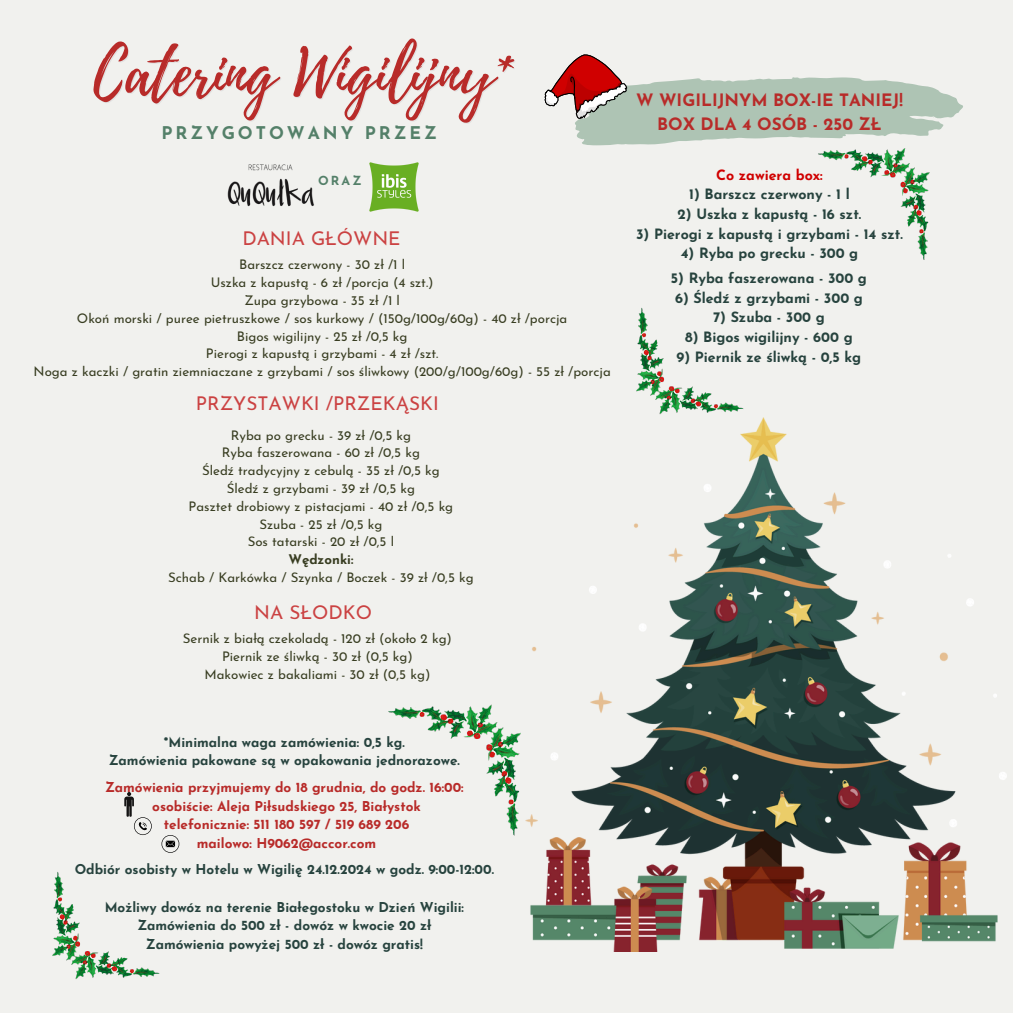
<style>
.page{position:relative;width:1013px;height:1013px;background:#fff}
.page>*{position:absolute;margin:0;border:0;box-sizing:border-box;transform-origin:0 0}
.t1{font:63.75px "Playlist Script";color:#b82b29}
.t2{font:19px "Josefin Sans";color:#cb4242}
.t3{font:700 17.5px "Josefin Sans";letter-spacing:.17em;color:#548069}
.t4{font:700 17.12px/23.5px "Josefin Sans";color:#b82b29;text-align:center}
.t5{font:700 14.25px "Josefin Sans";color:#27433e}
.t6{font:700 14.25px "Josefin Sans";color:#d00000}
.t7{font:700 13.62px/18.6px "Josefin Sans";color:#27433e;text-align:center}
.t8{font:700 13.62px/18.6px "Josefin Sans";color:#b82b29;text-align:center}
.t9{font:13.25px/17.8px "Josefin Sans";color:#383d21;text-align:center}
.t10{font:700 12.5px "Josefin Sans";color:#548069}
.s1{font-weight:700}
.s2{color:#b82b29}
</style>
<div class="page">
<div style="left:0;top:0;width:1012px;height:1012px;background:#f1f1ee"></div>
<img style="left:525px;top:417px;width:481px;height:534px">
<img style="left:369px;top:162px;width:50px;height:50px">
<img style="left:227px;top:164px;width:87px;height:43px">
<svg style="left:161px;top:835px;width:18px;height:17px"></svg>
<svg style="left:575px;top:77px;width:388px;height:69px;fill:#aec4b4"></svg>
<svg style="left:544px;top:54px;width:87px;height:67px"></svg>
<img style="left:811px;top:145px;width:122px;height:115px">
<img style="left:636px;top:307px;width:108px;height:107px">
<svg style="left:124px;top:792px;width:28px;height:43px"></svg>
<img style="left:388px;top:704px;width:133px;height:132px">
<img style="left:52px;top:872px;width:108px;height:107px">
<h5 class="t1" style="left:93px;top:28px;width:419px">Catering Wigilijny*</h5>
<p class="t3" style="left:161px;top:126px;width:277px">PRZYGOTOWANY PRZEZ</p>
<h5 class="t10" style="left:318px;top:176px;width:45px">ORAZ</h5>
<h6 class="t2" style="left:242px;top:231px;width:160px">DANIA GŁÓWNE</h6>
<h3 class="t9" style="left:34px;top:257px;width:578px">Barszcz czerwony - 30 zł /1 l<br>Uszka z kapustą - 6 zł /porcja (4 szt.)<br>Zupa grzybowa - 35 zł /1 l<br>Okoń morski / puree pietruszkowe / sos kurkowy / (150g/100g/60g) - 40 zł /porcja<br>Bigos wigilijny - 25 zł /0,5 kg<br>Pierogi z kapustą i grzybami - 4 zł /szt.<br>Noga z kaczki / gratin ziemniaczane z grzybami / sos śliwkowy (200/g/100g/60g) - 55 zł /porcja</h3>
<h5 class="t2" style="left:196px;top:396px;width:244px">PRZYSTAWKI /PRZEKĄSKI</h5>
<p class="t9" style="left:168px;top:427px;width:307px">Ryba po grecku - 39 zł /0,5 kg<br>Ryba faszerowana - 60 zł /0,5 kg<br>Śledź tradycyjny z cebulą - 35 zł /0,5 kg<br>Śledź z grzybami - 39 zł /0,5 kg<br>Pasztet drobiowy z pistacjami - 40 zł /0,5 kg<br>Szuba - 25 zł /0,5 kg<br>Sos tatarski - 20 zł /0,5 l<br><span class="s1">Wędzonki:<br></span>Schab / Karkówka / Szynka / Boczek - 39 zł /0,5 kg</p>
<p class="t2" style="left:254px;top:605px;width:119px">NA SŁODKO</p>
<p class="t9" style="left:183px;top:631px;width:271px">Sernik z białą czekoladą - 120 zł (około 2 kg)<br>Piernik ze śliwką - 30 zł (0,5 kg)<br>Makowiec z bakaliami - 30 zł (0,5 kg)</p>
<h3 class="t7" style="left:109px;top:734px;width:352px">*Minimalna waga zamówienia: 0,5 kg.<br>Zamówienia pakowane są w opakowania jednorazowe.</h3>
<h6 class="t8" style="left:105px;top:779px;width:360px">Zamówienia przyjmujemy do 18 grudnia, do godz. 16:00: osobiście: Aleja Piłsudskiego 25, Białystok<br>telefonicznie: 511 180 597 / 519 689 206</h6>
<p class="t7" style="left:75px;top:831px;width:421px;line-height:26.6px"><span class="s2">mailowo: H9062@accor.com<br></span>Odbiór osobisty w Hotelu w Wigilię 24.12.2024 w godz. 9:00-12:00.</p>
<p class="t7" style="left:105px;top:898px;width:361px">Możliwy dowóz na terenie Białegostoku w Dzień Wigilii:<br>Zamówienia do 500 zł - dowóz w kwocie 20 zł<br>Zamówienia powyżej 500 zł - dowóz gratis!</p>
<p class="t4" style="left:636px;top:90px;width:268px">W WIGILIJNYM BOX-IE TANIEJ!<br>BOX DLA 4 OSÓB - 250 ZŁ</p>
<h4 class="t6" style="left:716px;top:169px;width:108px">Co zawiera box:</h4>
<h4 class="t5" style="left:689px;top:188px;width:162px">1) Barszcz czerwony - 1 l</h4>
<h4 class="t5" style="left:677px;top:208px;width:185px">2) Uszka z kapustą - 16 szt.</h4>
<h4 class="t5" style="left:636px;top:228px;width:268px">3) Pierogi z kapustą i grzybami - 14 szt.</h4>
<h4 class="t5" style="left:680px;top:248px;width:179px">4) Ryba po grecku - 300 g</h4>
<h2 class="t5" style="left:671px;top:272px;width:197px">5) Ryba faszerowana - 300 g</h2>
<h2 class="t5" style="left:675px;top:292px;width:189px">6) Śledź z grzybami - 300 g</h2>
<h2 class="t5" style="left:713px;top:312px;width:113px">7) Szuba - 300 g</h2>
<h2 class="t5" style="left:685px;top:331px;width:169px">8) Bigos wigilijny - 600 g</h2>
<h2 class="t5" style="left:676px;top:351px;width:186px">9) Piernik ze śliwką - 0,5 kg</h2>
</div>
